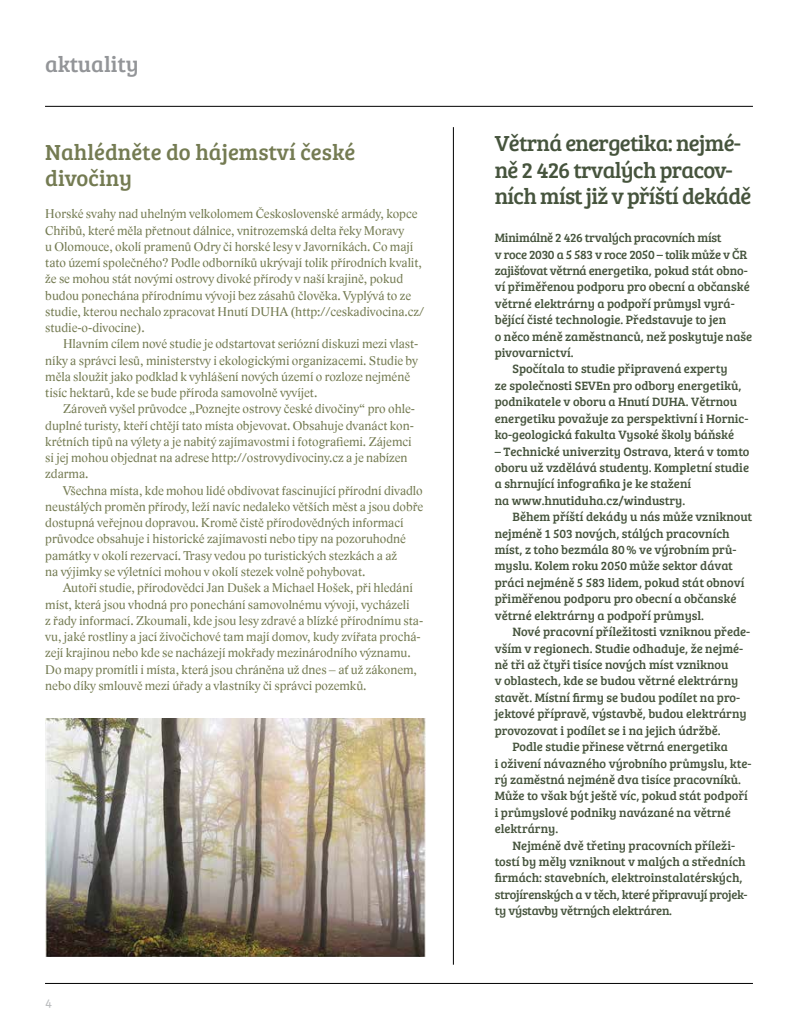
<style>
.page{position:relative;width:798px;height:1028px;background:#fff}
.page>*{position:absolute;margin:0;border:0;box-sizing:border-box;transform-origin:0 0}
.t1{font:22.5px/26.2px "Bree Serif";letter-spacing:-.03em;color:#46543d}
.t2{font:22.5px/26.2px "Bree Serif";color:#747b52}
.t3{font:22.5px "Bree Serif";color:#939598}
.t4{font:13.12px/16.2px "Lido STFCE";color:#747b52}
.t5{font:12.5px/16.4px "Bree Serif";color:#46543d}
.t6{font:12.5px "Bree Serif";letter-spacing:-.02em;color:#46543d}
.t7{font:12.5px "Magra";color:#bcbec0}
</style>
<div class="page">
<hr style="left:45px;top:106px;width:707px;height:1px;background:#000">
<hr style="left:45px;top:983px;width:707px;height:1px;background:#000">
<hr style="left:453px;top:127px;width:1px;height:837px;background:#000">
<img style="left:45px;top:718px;width:380px;height:238px">
<h1 class="t3" style="left:45px;top:48px;width:95px">aktuality</h1>
<h1 class="t2" style="left:45px;top:137px;width:311px">Nahlédněte do hájemství české divočiny</h1>
<p class="t4" style="left:45px;top:206px;width:380px">Horské svahy nad uhelným velkolomem Československé armády, kopce Chřibů, které měla přetnout dálnice, vnitrozemská delta řeky Moravy<br>u Olomouce, okolí pramenů Odry či horské lesy v Javorníkách. Co mají tato území společného? Podle odborníků ukrývají tolik přírodních kvalit, že se mohou stát novými ostrovy divoké přírody v naší krajině, pokud budou ponechána přírodnímu vývoji bez zásahů člověka. Vyplývá to ze studie, kterou nechalo zpracovat Hnutí DUHA (http://ceskadivocina.cz/ studie-o-divocine).</p>
<p class="t4" style="left:45px;top:336px;width:374px;text-indent:18px">Hlavním cílem nové studie je odstartovat seriózní diskuzi mezi vlast&shy;níky a správci lesů, ministerstvy i ekologickými organizacemi. Studie by měla sloužit jako podklad k vyhlášení nových území o rozloze nejméně tisíc hektarů, kde se bude příroda samovolně vyvíjet.</p>
<p class="t4" style="left:45px;top:401px;width:371px;text-indent:18px">Zároveň vyšel průvodce „Poznejte ostrovy české divočiny“ pro ohle&shy;duplné turisty, kteří chtějí tato místa objevovat. Obsahuje dvanáct kon&shy;krétních tipů na výlety a je nabitý zajímavostmi i fotografiemi. Zájemci si jej mohou objednat na adrese http://ostrovydivociny.cz a je nabízen zdarma.</p>
<p class="t4" style="left:45px;top:482px;width:379px;text-indent:18px">Všechna místa, kde mohou lidé obdivovat fascinující přírodní divadlo neustálých proměn přírody, leží navíc nedaleko větších měst a jsou dobře dostupná veřejnou dopravou. Kromě čistě přírodovědných informací průvodce obsahuje i historické zajímavosti nebo tipy na pozoruhodné památky v okolí rezervací. Trasy vedou po turistických stezkách a až<br>na výjimky se výletníci mohou v okolí stezek volně pohybovat.</p>
<p class="t4" style="left:45px;top:580px;width:379px;text-indent:18px">Autoři studie, přírodovědci Jan Dušek a Michael Hošek, při hledání míst, která jsou vhodná pro ponechání samovolnému vývoji, vycházeli<br>z řady informací. Zkoumali, kde jsou lesy zdravé a blízké přírodnímu sta&shy;vu, jaké rostliny a jací živočichové tam mají domov, kudy zvířata prochá&shy;zejí krajinou nebo kde se nacházejí mokřady mezinárodního významu.<br>Do mapy promítli i místa, která jsou chráněna už dnes – ať už zákonem, nebo díky smlouvě mezi úřady a vlastníky či správci pozemků.</p>
<p class="t7" style="left:45px;top:994px;width:8px">4</p>
<h1 class="t1" style="left:494px;top:129px;width:258px">Větrná energetika: nejmé&shy;ně 2 426 trvalých pracov&shy;ních míst již v příští dekádě</h1>
<p class="t6" style="left:494px;top:229px;width:228px">Minimálně 2 426 trvalých pracovních míst</p>
<p class="t6" style="left:494px;top:245px;width:254px">v roce 2030 a 5 583 v roce 2050 – tolik může v ČR</p>
<p class="t6" style="left:494px;top:261px;width:254px">zajišťovat větrná energetika, pokud stát obno-</p>
<p class="t5" style="left:494px;top:278px;width:256px">ví přiměřenou podporu pro obecní a občanské</p>
<p class="t5" style="left:494px;top:294px;width:241px">větrné elektrárny a podpoří průmysl vyrá-</p>
<p class="t5" style="left:494px;top:311px;width:233px">bějící čisté technologie. Představuje to jen</p>
<p class="t5" style="left:494px;top:327px;width:259px">o něco méně zaměstnanců, než poskytuje naše</p>
<p class="t5" style="left:494px;top:344px;width:80px">pivovarnictví.</p>
<p class="t5" style="left:512px;top:360px;width:216px">Spočítala to studie připravená experty</p>
<p class="t5" style="left:494px;top:377px;width:248px">ze společnosti SEVEn pro odbory energetiků,</p>
<p class="t5" style="left:494px;top:393px;width:244px">podnikatele v oboru a Hnutí DUHA. Větrnou</p>
<p class="t5" style="left:494px;top:409px;width:255px">energetiku považuje za perspektivní i Hornic-</p>
<p class="t5" style="left:494px;top:426px;width:241px">ko-geologická fakulta Vysoké školy báňské</p>
<p class="t5" style="left:494px;top:442px;width:256px">– Technické univerzity Ostrava, která v tomto oboru už vzdělává studenty. Kompletní studie a shrnující infografika je ke stažení<br>na www.hnutiduha.cz/windustry.</p>
<p class="t5" style="left:494px;top:508px;width:259px;text-indent:18px">Během příští dekády u nás může vzniknout nejméně 1 503 nových, stálých pracovních míst, z toho bezmála 80% ve výrobním prů&shy;myslu. Kolem roku 2050 může sektor dávat práci nejméně 5 583 lidem, pokud stát obnoví přiměřenou podporu pro obecní a občanské větrné elektrárny a podpoří průmysl.</p>
<p class="t5" style="left:512px;top:623px;width:239px">Nové pracovní příležitosti vzniknou přede-</p>
<p class="t5" style="left:494px;top:639px;width:250px">vším v regionech. Studie odhaduje, že nejmé-</p>
<p class="t5" style="left:494px;top:656px;width:235px">ně tři až čtyři tisíce nových míst vzniknou</p>
<p class="t5" style="left:494px;top:672px;width:245px">v oblastech, kde se budou větrné elektrárny</p>
<p class="t5" style="left:494px;top:688px;width:247px">stavět. Místní firmy se budou podílet na pro-</p>
<p class="t5" style="left:494px;top:705px;width:253px">jektové přípravě, výstavbě, budou elektrárny</p>
<p class="t5" style="left:494px;top:721px;width:227px">provozovat i podílet se i na jejich údržbě.</p>
<p class="t5" style="left:512px;top:738px;width:217px">Podle studie přinese větrná energetika</p>
<p class="t5" style="left:494px;top:754px;width:258px">i oživení návazného výrobního průmyslu, kte-</p>
<p class="t5" style="left:494px;top:770px;width:248px">rý zaměstná nejméně dva tisíce pracovníků.</p>
<p class="t5" style="left:494px;top:787px;width:254px">Může to však být ještě víc, pokud stát podpoří</p>
<p class="t5" style="left:494px;top:803px;width:237px">i průmyslové podniky navázané na větrné</p>
<p class="t5" style="left:494px;top:820px;width:65px">elektrárny.</p>
<p class="t5" style="left:512px;top:836px;width:224px">Nejméně dvě třetiny pracovních příleži-</p>
<p class="t5" style="left:494px;top:853px;width:252px">tostí by měly vzniknout v malých a středních</p>
<p class="t5" style="left:494px;top:869px;width:249px">firmách: stavebních, elektroinstalatérských,</p>
<p class="t6" style="left:494px;top:885px;width:254px">strojírenských a v těch, které připravují projek-</p>
<p class="t6" style="left:494px;top:901px;width:179px">ty výstavby větrných elektráren.</p>
</div>
